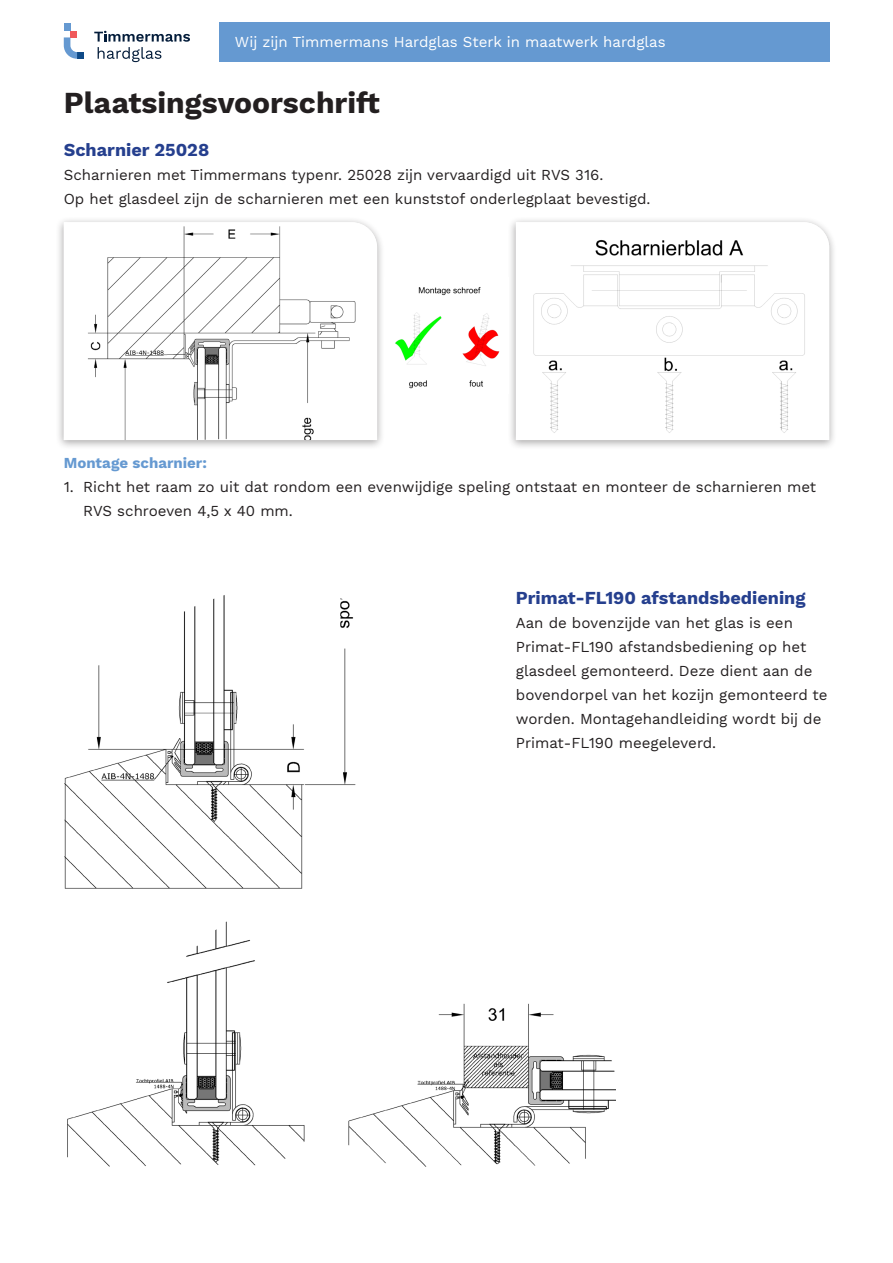
<style>
.page{position:relative;width:893px;height:1263px;background:#fff}
.page>*{position:absolute;margin:0;border:0;box-sizing:border-box;transform-origin:0 0}
.t1{font:700 30px "Work Sans";color:#231f20}
.t2{font:700 18px "Work Sans";color:#253f8e}
.t3{font:15px/24px "Work Sans";color:#231f20}
.t4{font:15px "Work Sans";color:#fff}
.t5{font:700 15px "Work Sans";color:#6599d1}
</style>
<div class="page">
<svg style="left:94px;top:31px;width:96px;height:31px"></svg>
<div style="left:64px;top:23px;width:6px;height:8px;background:#6599d1"></div>
<div style="left:70px;top:31px;width:7px;height:6px;background:#f0595b"></div>
<div style="left:77px;top:52px;width:7px;height:7px;background:#0f4a87"></div>
<svg style="left:64px;top:37px;width:13px;height:22px"></svg>
<div style="left:219px;top:23px;width:610px;height:39px;background:#6599d1"></div>
<div style="left:508px;top:216px;width:330px;height:234px;background:#231f20;opacity:.4"></div>
<img style="left:516px;top:222px;width:313px;height:218px">
<div style="left:56px;top:216px;width:329px;height:234px;background:#231f20;opacity:.4"></div>
<img style="left:64px;top:222px;width:313px;height:218px">
<img style="left:395px;top:287px;width:105px;height:102px">
<img style="left:64px;top:595px;width:292px;height:294px">
<img style="left:67px;top:921px;width:548px;height:246px">
<p class="t4" style="left:235px;top:33px;width:432px">Wij zijn Timmermans Hardglas Sterk in maatwerk hardglas</p>
<p class="t1" style="left:64px;top:85px;width:318px">Plaatsingsvoorschrift</p>
<p class="t2" style="left:64px;top:140px;width:147px">Scharnier 25028</p>
<p class="t3" style="left:64px;top:164px;width:541px">Scharnieren met Timmermans typenr. 25028 zijn vervaardigd uit RVS 316.</p>
<p class="t3" style="left:64px;top:188px;width:588px">Op het glasdeel zijn de scharnieren met een kunststof onderlegplaat bevestigd.</p>
<p class="t5" style="left:64px;top:454px;width:145px">Montage scharnier:</p>
<p class="t3" style="left:83px;top:476px;width:734px;text-indent:-20px">1. Richt het raam zo uit dat rondom een evenwijdige speling ontstaat en monteer de scharnieren met<br>RVS schroeven 4,5 x 40 mm.</p>
<p class="t2" style="left:516px;top:587px;width:291px">Primat-FL190 afstandsbediening</p>
<p class="t3" style="left:516px;top:611px;width:313px">Aan de bovenzijde van het glas is een Primat-FL190 afstandsbediening op het glasdeel gemonteerd. Deze dient aan de bovendorpel van het kozijn gemonteerd te worden. Montagehandleiding wordt bij de Primat-FL190 meegeleverd.</p>
</div>
